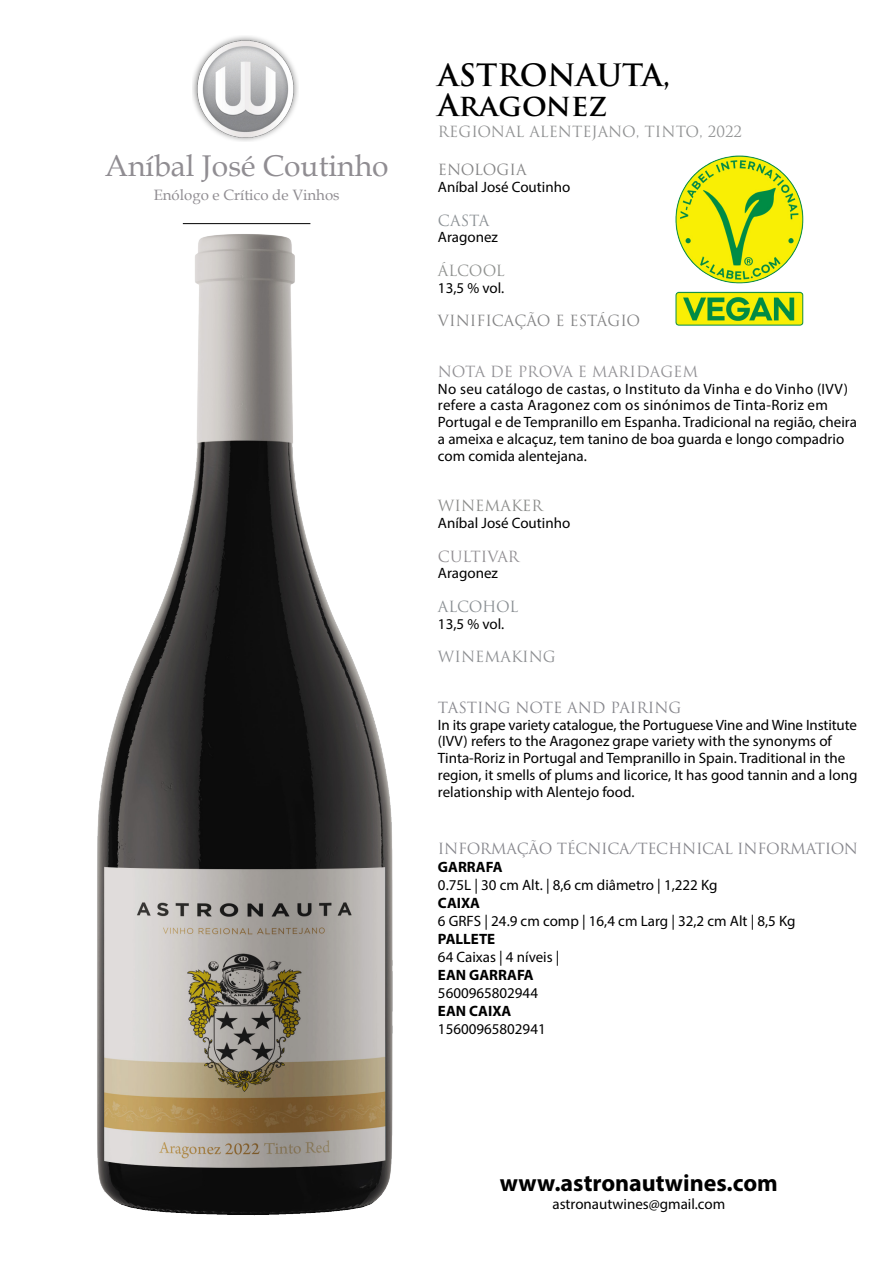
<style>
.page{position:relative;width:893px;height:1263px;background:#fff}
.page>*{position:absolute;margin:0;border:0;box-sizing:border-box;transform-origin:0 0}
.t1{font:700 30px/30px "Trajan Pro";color:#000}
.t2{font:30px "Book Antiqua";color:#908d92}
.t3{font:700 24px "Myriad Pro";color:#000}
.t4{font:15px/16.8px "Myriad Pro";color:#000}
.t5{font:15px "Trajan Pro";letter-spacing:-.02em;color:#87878d}
.t6{font:700 15px "Myriad Pro";color:#000}
.t7{font:15px "Trajan Pro";color:#919293}
.t8{font:15px "Trajan Pro";color:#848485}
.t9{font:15px "Book Antiqua";color:#908d92}
.t10{font:15px "Trajan Pro";letter-spacing:-.005em;color:#929195}
.t11{font:15px "Trajan Pro";color:#87878d}
.t12{font:15px "Trajan Pro";letter-spacing:-.015em;color:#8b9094}
.t13{font:15px "Trajan Pro";color:#8d8f92}
.t14{font:15px "Trajan Pro";color:#8a8b89}
.t15{font:15px "Trajan Pro";color:#918e92}
.t16{font:15px "Trajan Pro";letter-spacing:-.01em;color:#909290}
</style>
<div class="page">
<img style="left:193px;top:36px;width:105px;height:105px">
<img style="left:97px;top:223px;width:296px;height:993px">
<hr style="left:183px;top:223px;width:127px;height:1px;background:#000">
<img style="left:675px;top:155px;width:129px;height:171px">
<h1 class="t2" style="left:105px;top:144px;width:285px">Aníbal José Coutinho</h1>
<p class="t9" style="left:154px;top:184px;width:187px">Enólogo e Crítico de Vinhos</p>
<h1 class="t1" style="left:438px;top:61px;width:234px">ASTRONAUTA,<br>Aragonez</h1>
<p class="t7" style="left:438px;top:122px;width:306px">REGIONAL ALENTEJANO, TINTO, 2022</p>
<p class="t8" style="left:438px;top:160px;width:90px">ENOLOGIA</p>
<p class="t4" style="left:438px;top:178px;width:134px">Aníbal José Coutinho</p>
<p class="t12" style="left:438px;top:211px;width:53px">CASTA</p>
<p class="t4" style="left:438px;top:229px;width:62px">Aragonez</p>
<p class="t16" style="left:438px;top:261px;width:68px">ÁLCOOL</p>
<p class="t4" style="left:438px;top:279px;width:68px">13,5 % vol.</p>
<p class="t8" style="left:438px;top:311px;width:204px">VINIFICAÇÃO E ESTÁGIO</p>
<p class="t10" style="left:438px;top:362px;width:262px">NOTA DE PROVA E MARIDAGEM</p>
<p class="t4" style="left:438px;top:380px;width:420px">No seu catálogo de castas, o Instituto da Vinha e do Vinho (IVV) refere a casta Aragonez com os sinónimos de Tinta-Roriz em Portugal e de Tempranillo em Espanha. Tradicional na região, cheira a ameixa e alcaçuz, tem tanino de boa guarda e longo compadrio com comida alentejana.</p>
<p class="t14" style="left:438px;top:496px;width:106px">WINEMAKER</p>
<p class="t4" style="left:438px;top:514px;width:134px">Aníbal José Coutinho</p>
<p class="t15" style="left:438px;top:547px;width:83px">CULTIVAR</p>
<p class="t4" style="left:438px;top:565px;width:62px">Aragonez</p>
<p class="t12" style="left:438px;top:597px;width:82px">ALCOHOL</p>
<p class="t4" style="left:438px;top:615px;width:68px">13,5 % vol.</p>
<p class="t13" style="left:438px;top:647px;width:119px">WINEMAKING</p>
<p class="t11" style="left:438px;top:698px;width:245px">TASTING NOTE AND PAIRING</p>
<p class="t4" style="left:438px;top:716px;width:421px">In its grape variety catalogue, the Portuguese Vine and Wine Institute (IVV) refers to the Aragonez grape variety with the synonyms of Tinta-Roriz in Portugal and Tempranillo in Spain. Traditional in the region, it smells of plums and licorice, It has good tannin and a long relationship with Alentejo food.</p>
<p class="t5" style="left:438px;top:839px;width:422px">INFORMAÇÃO TÉCNICA/TECHNICAL INFORMATION</p>
<p class="t6" style="left:438px;top:857px;width:66px">GARRAFA</p>
<p class="t4" style="left:438px;top:877px;width:281px">0.75L | 30 cm Alt. | 8,6 cm diâmetro | 1,222 Kg</p>
<p class="t6" style="left:438px;top:893px;width:44px">CAIXA</p>
<p class="t4" style="left:438px;top:913px;width:359px">6 GRFS | 24.9 cm comp | 16,4 cm Larg | 32,2 cm Alt | 8,5 Kg</p>
<p class="t6" style="left:438px;top:929px;width:59px">PALLETE</p>
<p class="t4" style="left:438px;top:949px;width:123px">64 Caixas | 4 níveis |</p>
<p class="t6" style="left:438px;top:965px;width:97px">EAN GARRAFA</p>
<p class="t4" style="left:438px;top:985px;width:102px">5600965802944</p>
<p class="t6" style="left:438px;top:1001px;width:75px">EAN CAIXA</p>
<p class="t4" style="left:438px;top:1021px;width:109px">15600965802941</p>
<h2 class="t3" style="left:500px;top:1167px;width:279px">www.astronautwines.com</h2>
<p class="t4" style="left:552px;top:1195px;width:174px">astronautwines@gmail.com</p>
</div>
